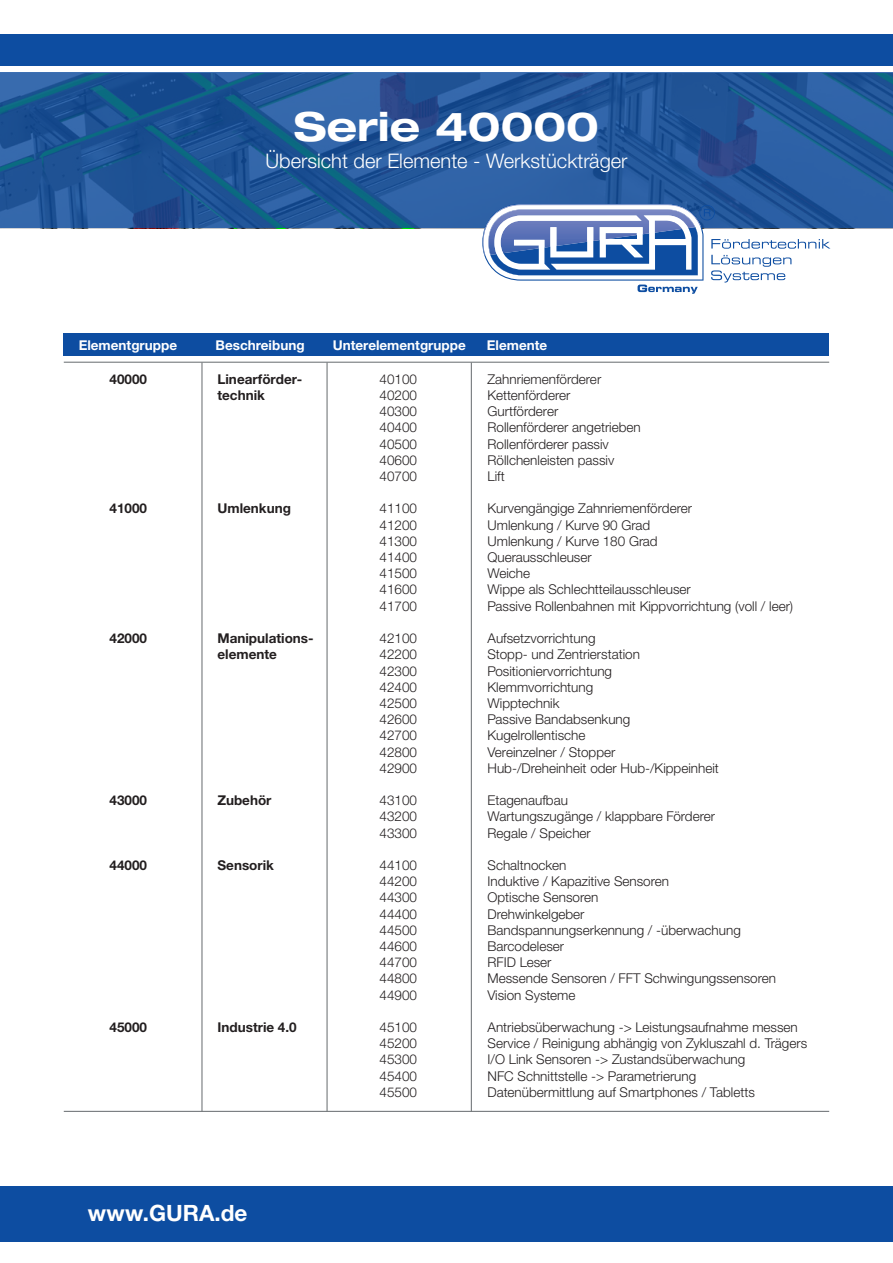
<style>
.page{position:relative;width:893px;height:1263px;background:#fff}
.page>*{position:absolute;margin:0;border:0;box-sizing:border-box;transform-origin:0 0}
.t1{font:700 expanded 40.2px "Helvetica Neue LT Std";color:#fff}
.t2{font:700 22.5px "Helvetica Neue LTW1 G";color:#fff}
.t3{font:300 20.1px "Helvetica Neue LTW1 G";color:#fff}
.t4{font:300 13.5px "Helvetica Neue LTW1 G";color:#231f20}
.t5{font:700 13.5px "Helvetica Neue LTW1 G";color:#231f20}
.t6{font:700 13.5px "Helvetica Neue LTW1 G";color:#fff}
</style>
<div class="page">
<div style="left:0;top:1187px;width:893px;height:55px;background:#0d4da1"></div>
<div style="left:0;top:35px;width:893px;height:31px;background:#0d4da1"></div>
<svg style="left:0;top:73px;width:893px;height:155px;background:#235899"></svg>
<svg style="left:482px;top:204px;width:348px;height:90px"></svg>
<div style="left:64px;top:334px;width:765px;height:22px;background:#0d4da1"></div>
<hr style="left:202px;top:363px;width:1px;height:748px;background:#656a6d">
<hr style="left:327px;top:363px;width:1px;height:748px;background:#656a6d">
<hr style="left:471px;top:363px;width:1px;height:748px;background:#656a6d">
<hr style="left:64px;top:362px;width:765px;height:1px;background:#656a6d">
<hr style="left:64px;top:1111px;width:765px;height:1px;background:#656a6d">
<p class="t1" style="left:294px;top:101px;width:307px">Serie 40000</p>
<p class="t3" style="left:265px;top:149px;width:364px">Übersicht der Elemente - Werkstückträger</p>
<p class="t6" style="left:79px;top:337px;width:100px">Elementgruppe</p>
<p class="t6" style="left:215px;top:337px;width:91px">Beschreibung</p>
<p class="t6" style="left:333px;top:337px;width:135px">Unterelementgruppe</p>
<p class="t6" style="left:487px;top:337px;width:62px">Elemente</p>
<p class="t5" style="left:109px;top:371px;width:39px">40000</p>
<p class="t5" style="left:217px;top:371px;width:86px">Linearförder-</p>
<p class="t4" style="left:379px;top:371px;width:39px">40100</p>
<p class="t4" style="left:487px;top:371px;width:115px">Zahnriemenförderer</p>
<p class="t5" style="left:217px;top:387px;width:49px">technik</p>
<p class="t4" style="left:379px;top:387px;width:39px">40200</p>
<p class="t4" style="left:487px;top:387px;width:84px">Kettenförderer</p>
<p class="t4" style="left:379px;top:403px;width:39px">40300</p>
<p class="t4" style="left:487px;top:403px;width:72px">Gurtförderer</p>
<p class="t4" style="left:379px;top:419px;width:39px">40400</p>
<p class="t4" style="left:487px;top:419px;width:155px">Rollenförderer angetrieben</p>
<p class="t4" style="left:379px;top:436px;width:39px">40500</p>
<p class="t4" style="left:487px;top:436px;width:123px">Rollenförderer passiv</p>
<p class="t4" style="left:379px;top:452px;width:39px">40600</p>
<p class="t4" style="left:487px;top:452px;width:128px">Röllchenleisten passiv</p>
<p class="t4" style="left:379px;top:468px;width:39px">40700</p>
<p class="t4" style="left:487px;top:468px;width:19px">Lift</p>
<p class="t5" style="left:109px;top:500px;width:39px">41000</p>
<p class="t5" style="left:217px;top:500px;width:75px">Umlenkung</p>
<p class="t4" style="left:379px;top:500px;width:39px">41100</p>
<p class="t4" style="left:487px;top:500px;width:206px">Kurvengängige Zahnriemenförderer</p>
<p class="t4" style="left:379px;top:517px;width:39px">41200</p>
<p class="t4" style="left:487px;top:517px;width:164px">Umlenkung / Kurve 90 Grad</p>
<p class="t4" style="left:379px;top:533px;width:39px">41300</p>
<p class="t4" style="left:487px;top:533px;width:172px">Umlenkung / Kurve 180 Grad</p>
<p class="t4" style="left:379px;top:549px;width:39px">41400</p>
<p class="t4" style="left:487px;top:549px;width:106px">Querausschleuser</p>
<p class="t4" style="left:379px;top:565px;width:39px">41500</p>
<p class="t4" style="left:487px;top:565px;width:44px">Weiche</p>
<p class="t4" style="left:379px;top:581px;width:39px">41600</p>
<p class="t4" style="left:487px;top:581px;width:205px">Wippe als Schlechtteilausschleuser</p>
<p class="t4" style="left:379px;top:598px;width:39px">41700</p>
<p class="t4" style="left:487px;top:598px;width:307px">Passive Rollenbahnen mit Kippvorrichtung (voll / leer)</p>
<p class="t5" style="left:109px;top:630px;width:39px">42000</p>
<p class="t5" style="left:217px;top:630px;width:98px">Manipulations-</p>
<p class="t4" style="left:379px;top:630px;width:39px">42100</p>
<p class="t4" style="left:487px;top:630px;width:110px">Aufsetzvorrichtung</p>
<p class="t5" style="left:217px;top:646px;width:61px">elemente</p>
<p class="t4" style="left:379px;top:646px;width:39px">42200</p>
<p class="t4" style="left:487px;top:646px;width:154px">Stopp- und Zentrierstation</p>
<p class="t4" style="left:379px;top:662px;width:39px">42300</p>
<p class="t4" style="left:487px;top:662px;width:126px">Positioniervorrichtung</p>
<p class="t4" style="left:379px;top:679px;width:39px">42400</p>
<p class="t4" style="left:487px;top:679px;width:107px">Klemmvorrichtung</p>
<p class="t4" style="left:379px;top:695px;width:39px">42500</p>
<p class="t4" style="left:487px;top:695px;width:73px">Wipptechnik</p>
<p class="t4" style="left:379px;top:711px;width:39px">42600</p>
<p class="t4" style="left:487px;top:711px;width:144px">Passive Bandabsenkung</p>
<p class="t4" style="left:379px;top:727px;width:39px">42700</p>
<p class="t4" style="left:487px;top:727px;width:99px">Kugelrollentische</p>
<p class="t4" style="left:379px;top:743px;width:39px">42800</p>
<p class="t4" style="left:487px;top:743px;width:129px">Vereinzelner / Stopper</p>
<p class="t4" style="left:379px;top:760px;width:39px">42900</p>
<p class="t4" style="left:487px;top:760px;width:233px">Hub-/Dreheinheit oder Hub-/Kippeinheit</p>
<p class="t5" style="left:109px;top:792px;width:39px">43000</p>
<p class="t5" style="left:217px;top:792px;width:56px">Zubehör</p>
<p class="t4" style="left:379px;top:792px;width:39px">43100</p>
<p class="t4" style="left:487px;top:792px;width:82px">Etagenaufbau</p>
<p class="t4" style="left:379px;top:808px;width:39px">43200</p>
<p class="t4" style="left:487px;top:808px;width:229px">Wartungszugänge / klappbare Förderer</p>
<p class="t4" style="left:379px;top:824px;width:39px">43300</p>
<p class="t4" style="left:487px;top:824px;width:105px">Regale / Speicher</p>
<p class="t5" style="left:109px;top:857px;width:39px">44000</p>
<p class="t5" style="left:217px;top:857px;width:58px">Sensorik</p>
<p class="t4" style="left:379px;top:857px;width:39px">44100</p>
<p class="t4" style="left:487px;top:857px;width:80px">Schaltnocken</p>
<p class="t4" style="left:379px;top:873px;width:39px">44200</p>
<p class="t4" style="left:487px;top:873px;width:183px">Induktive / Kapazitive Sensoren</p>
<p class="t4" style="left:379px;top:889px;width:39px">44300</p>
<p class="t4" style="left:487px;top:889px;width:112px">Optische Sensoren</p>
<p class="t4" style="left:379px;top:905px;width:39px">44400</p>
<p class="t4" style="left:487px;top:905px;width:99px">Drehwinkelgeber</p>
<p class="t4" style="left:379px;top:922px;width:39px">44500</p>
<p class="t4" style="left:487px;top:922px;width:255px">Bandspannungserkennung / -überwachung</p>
<p class="t4" style="left:379px;top:938px;width:39px">44600</p>
<p class="t4" style="left:487px;top:938px;width:78px">Barcodeleser</p>
<p class="t4" style="left:379px;top:954px;width:39px">44700</p>
<p class="t4" style="left:487px;top:954px;width:66px">RFID Leser</p>
<p class="t4" style="left:379px;top:970px;width:39px">44800</p>
<p class="t4" style="left:487px;top:970px;width:290px">Messende Sensoren / FFT Schwingungssensoren</p>
<p class="t4" style="left:379px;top:986px;width:39px">44900</p>
<p class="t4" style="left:487px;top:986px;width:90px">Vision Systeme</p>
<p class="t5" style="left:109px;top:1019px;width:39px">45000</p>
<p class="t5" style="left:217px;top:1019px;width:81px">Industrie 4.0</p>
<p class="t4" style="left:379px;top:1019px;width:39px">45100</p>
<p class="t4" style="left:487px;top:1019px;width:312px">Antriebsüberwachung -&gt; Leistungsaufnahme messen</p>
<p class="t4" style="left:379px;top:1035px;width:39px">45200</p>
<p class="t4" style="left:487px;top:1035px;width:321px">Service / Reinigung abhängig von Zykluszahl d. Trägers</p>
<p class="t4" style="left:379px;top:1051px;width:39px">45300</p>
<p class="t4" style="left:487px;top:1051px;width:259px">I/O Link Sensoren -&gt; Zustandsüberwachung</p>
<p class="t4" style="left:379px;top:1067px;width:39px">45400</p>
<p class="t4" style="left:487px;top:1067px;width:210px">NFC Schnittstelle -&gt; Parametrierung</p>
<p class="t4" style="left:379px;top:1084px;width:39px">45500</p>
<p class="t4" style="left:487px;top:1084px;width:269px">Datenübermittlung auf Smartphones / Tabletts</p>
<p class="t2" style="left:88px;top:1199px;width:161px">www.GURA.de</p>
</div>
